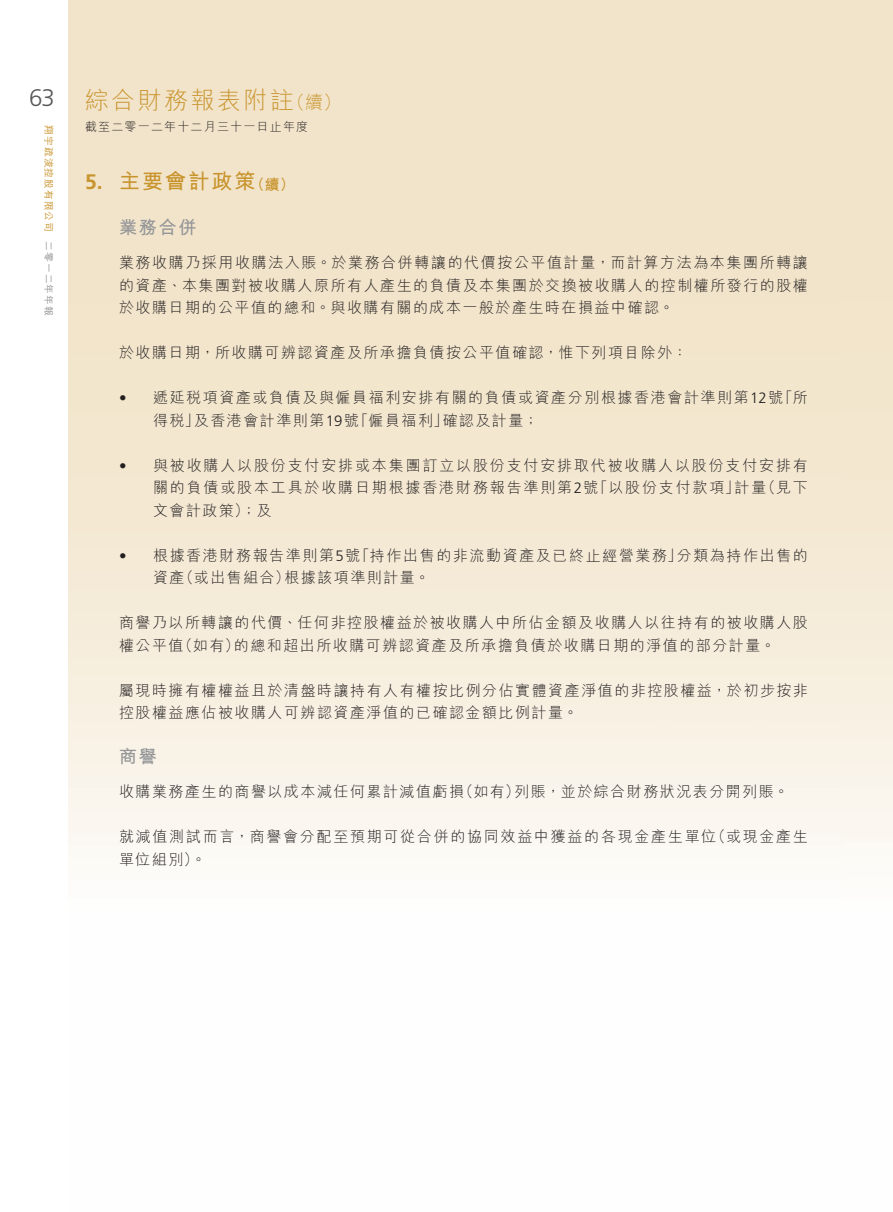
<style>
.page{position:relative;width:893px;height:1212px;background:#fff}
.page>*{position:absolute;margin:0;border:0;box-sizing:border-box;transform-origin:0 0}
.t1{font:300 24px "M Hei HK";letter-spacing:.1em;color:#c8942d}
.t2{font:300 24px "Frutiger LT Std";color:#57585a}
.t3{font:700 21px "M Hei HK";letter-spacing:.1em;color:#c8942d}
.t4{font:700 18px "M Hei HK";letter-spacing:.1em;color:#939598}
.t5{font:300 15px/22.5px "M Hei HK";letter-spacing:.1em;color:#231f20}
.t6{font:300 12px "M Hei HK";letter-spacing:.1em;color:#231f20}
.t7{font:500 9.75px "M Hei HK";letter-spacing:.1em;color:#c8942d}
.s1{font-size:18px}
.s2{color:#939598}
.s3{font-family:"Frutiger LT Std"}
.s4{font-size:15px}
</style>
<div class="page">
<h1 class="t1" style="left:85px;top:91px;width:258px">綜合財務報表附註<span class="s1">（續）</span></h1>
<h1 class="t2" style="left:29px;top:88px;width:27px">63</h1>
<p class="t7" style="left:53px;top:125px;width:192px;rotate:90deg">翔宇疏浚控股有限公司 <span class="s2">二零一二年年報</span></p>
<p class="t6" style="left:85px;top:122px;width:225px">截至二零一二年十二月三十一日止年度</p>
<h2 class="t3" style="left:85px;top:173px;width:211px"><span class="s3">5.</span> 主要會計政策<span class="s4">（續）</span></h2>
<p class="t4" style="left:119px;top:221px;width:79px">業務合併</p>
<p class="t5" style="left:119px;top:253px;width:690px;text-align:justify">業務收購乃採用收購法入賬。於業務合併轉讓的代價按公平值計量，而計算方法為本集團所轉讓的資產、本集團對被收購人原所有人產生的負債及本集團於交換被收購人的控制權所發行的股權於收購日期的公平值的總和。與收購有關的成本一般於產生時在損益中確認。</p>
<p class="t5" style="left:119px;top:343px;width:570px">於收購日期，所收購可辨認資產及所承擔負債按公平值確認，惟下列項目除外：</p>
<p class="t5" style="left:153px;top:388px;width:656px;text-indent:-34px"><span class="s3">•</span> 遞延稅項資產或負債及與僱員福利安排有關的負債或資產分別根據香港會計準則第<span class="s3">12</span>號「所得稅」及香港會計準則第<span class="s3">19</span>號「僱員福利」確認及計量；</p>
<p class="t5" style="left:153px;top:456px;width:656px;text-align:justify;text-indent:-34px"><span class="s3">•</span> 與被收購人以股份支付安排或本集團訂立以股份支付安排取代被收購人以股份支付安排有關的負債或股本工具於收購日期根據香港財務報告準則第<span class="s3">2</span>號「以股份支付款項」計量（見下文會計政策）；及</p>
<p class="t5" style="left:153px;top:546px;width:656px;text-indent:-34px"><span class="s3">•</span> 根據香港財務報告準則第<span class="s3">5</span>號「持作出售的非流動資產及已終止經營業務」分類為持作出售的資產（或出售組合）根據該項準則計量。</p>
<p class="t5" style="left:119px;top:613px;width:690px">商譽乃以所轉讓的代價、任何非控股權益於被收購人中所佔金額及收購人以往持有的被收購人股權公平值（如有）的總和超出所收購可辨認資產及所承擔負債於收購日期的淨值的部分計量。</p>
<p class="t5" style="left:119px;top:681px;width:690px">屬現時擁有權權益且於清盤時讓持有人有權按比例分佔實體資產淨值的非控股權益，於初步按非控股權益應佔被收購人可辨認資產淨值的已確認金額比例計量。</p>
<p class="t4" style="left:119px;top:749px;width:39px">商譽</p>
<p class="t5" style="left:119px;top:782px;width:671px">收購業務產生的商譽以成本減任何累計減值虧損（如有）列賬，並於綜合財務狀況表分開列賬。</p>
<p class="t5" style="left:119px;top:827px;width:690px">就減值測試而言，商譽會分配至預期可從合併的協同效益中獲益的各現金產生單位（或現金產生單位組別）。</p>
</div>
